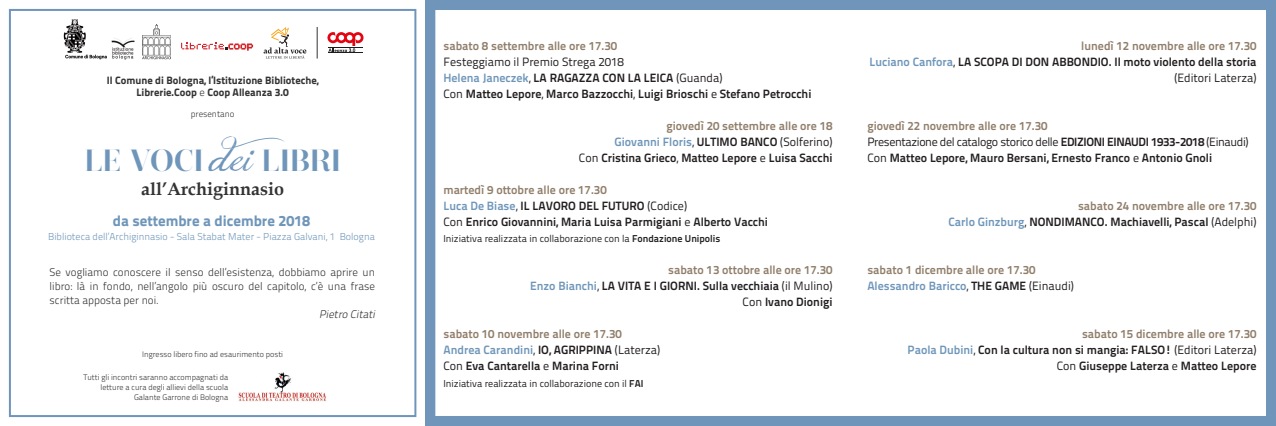
<style>
.page{position:relative;width:1276px;height:426px;background:#fff}
.page>*{position:absolute;margin:0;border:0;box-sizing:border-box;transform-origin:0 0}
.t1{font:30.6px "Narziss Bold Drops";letter-spacing:.01em;color:#6f96ba}
.t2{font:700 18px "Book Antiqua";color:#333}
.t3{font:800 15px "Titillium Text 22 L";color:#6f96ba}
.t4{font:700 12px/16px "Titillium Text 22 L";color:#231f20}
.t5{font:700 12px/16px "Titillium Text 22 L";color:#907e6a}
.t6{font:12px/16px "Titillium Text 22 L";letter-spacing:-.03em;color:#231f20}
.t7{font:300 11px/14px "Titillium Text 22 L";color:#333;text-align:justify}
.t8{font:italic 300 11px "Titillium Text 22 L";color:#333}
.t9{font:800 10.6px/12.4px "Titillium Text 22 L";color:#333;text-align:center}
.t10{font:300 10px "Titillium Text 22 L";color:#6f96ba}
.t11{font:10px "Titillium Text 22 L";color:#222}
.t12{font:10px "Titillium Text 22 L";color:#231f20}
.t13{font:300 8.9px "Titillium Text 22 L";color:#333}
.t14{font:300 8px/10px "Titillium Text 22 L";color:#333;text-align:right}
.s1{font-weight:300}
.s2{font-family:"Jellyka Delicious Cake";font-size:39.9px}
.s3{font-weight:400}
.s4{color:#6f96ba}
.s5{color:#907e6a}
.s6{font-weight:400;color:#222}
.s7{color:#222}
.s8{font-weight:700}
.s9{font-weight:400;color:#231f20}
.s10{color:#231f20}
.s11{font-weight:700;color:#907e6a}
</style>
<div class="page">
<div style="left:9px;top:9px;width:407px;height:407px;border:2px solid #6f96ba"></div>
<img style="left:238px;top:372px;width:88px;height:30px">
<div style="left:425px;top:0;width:851px;height:425px;border:10px solid #6f96ba"></div>
<img style="left:143px;top:24px;width:28px;height:35px">
<svg style="left:181px;top:43px;width:72px;height:8px"></svg>
<img style="left:63px;top:19px;width:72px;height:41px">
<hr style="left:328px;top:52px;width:34px;height:1px;background:#1c1c1c">
<svg style="left:327px;top:32px;width:36px;height:20px"></svg>
<svg style="left:263px;top:27px;width:43px;height:31px"></svg>
<hr style="left:317px;top:27px;width:1px;height:31px;background:#333">
<p class="t9" style="left:107px;top:73px;width:213px">Il Comune di Bologna, l’Istituzione Biblioteche,<br>Librerie.Coop <span class="s1">e</span> Coop Alleanza 3.0</p>
<p class="t13" style="left:191px;top:108px;width:45px">presentano</p>
<h1 class="t1" style="left:85px;top:142px;width:257px">LE VOCI <span class="s2">dei</span> LIBRI</h1>
<h2 class="t2" style="left:141px;top:178px;width:144px">all’Archiginnasio</h2>
<p class="t3" style="left:113px;top:208px;width:199px">da settembre a dicembre 2018</p>
<p class="t10" style="left:48px;top:228px;width:328px">Biblioteca dell’Archiginnasio - Sala Stabat Mater - Piazza Galvani, 1 Bologna</p>
<p class="t7" style="left:50px;top:264px;width:327px">Se vogliamo conoscere il senso dell’esistenza, dobbiamo aprire un libro: là in fondo, nell’angolo più oscuro del capitolo, c’è una frase scritta apposta per noi.</p>
<p class="t8" style="left:319px;top:306px;width:60px">Pietro Citati</p>
<p class="t14" style="left:142px;top:348px;width:142px">Ingresso libero fino ad esaurimento posti</p>
<p class="t14" style="left:83px;top:372px;width:146px">Tutti gli incontri saranno accompagnati da letture a cura degli allievi della scuola<br>Galante Garrone di Bologna</p>
<p class="t5" style="left:443px;top:37px;width:175px">sabato 8 settembre alle ore 17.30</p>
<p class="t4" style="left:443px;top:53px;width:369px"><span class="s3">Festeggiamo il Premio Strega 2018<br></span><span class="s4">Helena Janeczek</span><span class="s3">,</span> LA RAGAZZA CON LA LEICA <span class="s3">(Guanda)<br>Con</span> Matteo Lepore<span class="s3">,</span> Marco Bazzocchi<span class="s3">,</span> Luigi Brioschi <span class="s3">e</span> Stefano Petrocchi</p>
<p class="t4" style="left:579px;top:117px;width:255px;text-align:right"><span class="s5">giovedì 20 settembre alle ore 18<br></span><span class="s4">Giovanni Floris</span><span class="s3">,</span> ULTIMO BANCO <span class="s3">(Solferino)<br>Con</span> Cristina Grieco<span class="s3">,</span> Matteo Lepore <span class="s3">e</span> Luisa Sacchi</p>
<p class="t4" style="left:443px;top:181px;width:326px"><span class="s5">martedì 9 ottobre alle ore 17.30<br></span><span class="s4">Luca De Biase</span><span class="s3">,</span> IL LAVORO DEL FUTURO <span class="s3">(Codice)<br>Con</span> Enrico Giovannini, Maria Luisa Parmigiani <span class="s6">e</span> <span class="s7">Alberto Vacchi</span></p>
<p class="t11" style="left:443px;top:231px;width:278px">Iniziativa realizzata in collaborazione con la <span class="s8">Fondazione Unipolis</span></p>
<p class="t4" style="left:530px;top:261px;width:304px;text-align:right"><span class="s5">sabato 13 ottobre alle ore 17.30<br></span><span class="s4">Enzo Bianchi</span><span class="s3">,</span> LA VITA E I GIORNI. Sulla vecchiaia <span class="s3">(il Mulino)<br>Con</span> Ivano Dionigi</p>
<p class="t5" style="left:443px;top:325px;width:180px">sabato 10 novembre alle ore 17.30<br><span class="s4">Andrea Carandini</span><span class="s9">,</span> <span class="s10">IO, Agrippina</span></p>
<p class="t4" style="left:443px;top:341px;width:218px;text-indent:171px"><span class="s3">(Laterza)<br>Con</span> Eva Cantarella <span class="s3">e</span> Marina Forni</p>
<p class="t12" style="left:443px;top:375px;width:201px">Iniziativa realizzata in collaborazione con il <span class="s8">FAI</span></p>
<p class="t4" style="left:869px;top:37px;width:388px;text-align:right"><span class="s5">lunedì 12 novembre alle ore 17.30<br></span><span class="s4">Luciano Canfora</span><span class="s3">,</span> LA SCOPA DI DON ABBONDIO. Il moto violento della storia <span class="s3">(Editori Laterza)</span></p>
<p class="t6" style="left:867px;top:117px;width:200px"><span class="s11">giovedì 22 novembre alle ore 17.30<br></span>Presentazione del catalogo storico delle <span class="s8">edizioni</span></p>
<p class="t4" style="left:867px;top:133px;width:383px;text-indent:284px">1933-2018 <span class="s3">(Einaudi)<br>Con</span> Matteo Lepore, Mauro Bersani, Ernesto Franco <span class="s3">e</span> Antonio Gnoli</p>
<p class="t4" style="left:948px;top:197px;width:309px;text-align:right"><span class="s5">sabato 24 novembre alle ore 17.30<br></span><span class="s4">Carlo Ginzburg</span><span class="s3">,</span> NONDIMANCO. Machiavelli, Pascal <span class="s3">(Adelphi)</span></p>
<p class="t5" style="left:867px;top:261px;width:208px">sabato 1 dicembre alle ore 17.30<br><span class="s4">Alessandro Baricco</span><span class="s9">,</span> <span class="s10">THE GAME</span> <span class="s9">(Einaudi)</span></p>
<p class="t4" style="left:907px;top:325px;width:350px;text-indent:174px"><span class="s5">sabato 15 dicembre alle ore 17.30<br></span><span class="s4">Paola Dubini</span><span class="s3">,</span> Con la cultura non si mangia: Falso</p>
<p class="t4" style="left:1107px;top:133px;width:13px">Einaudi</p>
<p class="t4" style="left:1056px;top:341px;width:201px;text-align:right">! <span class="s3">(Editori Laterza)<br>Con</span> Giuseppe Laterza <span class="s3">e</span> Matteo Lepore</p>
</div>
